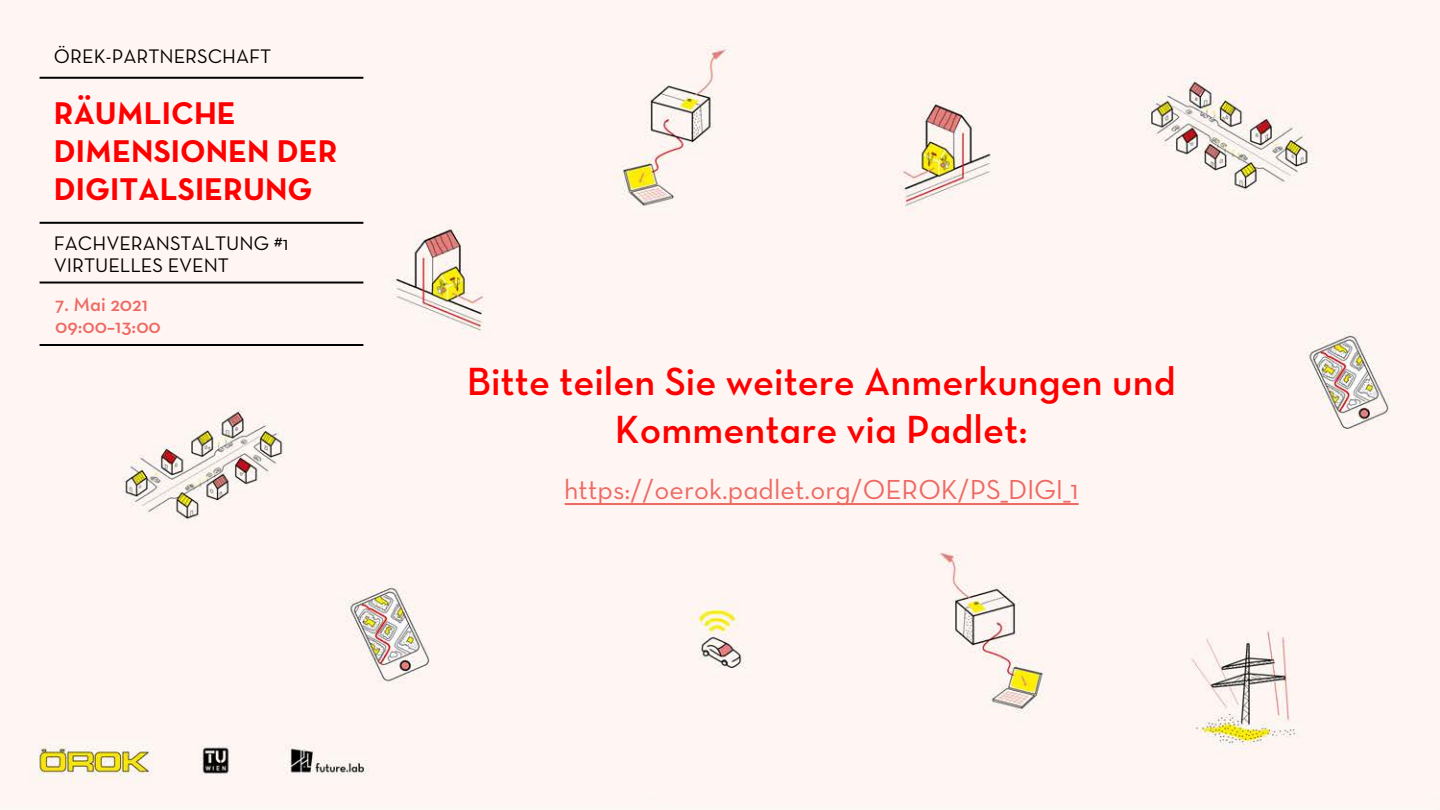
<style>
.page{position:relative;width:1440px;height:810px;background:#fff5f3}
.page>*{position:absolute;margin:0;border:0;box-sizing:border-box;transform-origin:0 0}
.t1{font:40px/48px "Neutraface Text Demi Alt";color:#f00;text-align:center}
.t2{font:32px/38px "Neutraface Text Bold Alt";color:#f00}
.t3{font:28px "Neutraface Text Book Alt";color:#ed6a63}
.t4{font:20px/22px "Neutraface Text Book Alt";letter-spacing:-.005em;color:#000}
.t5{font:20px/22px "Neutraface Text Demi Alt";color:#ed6a63}
</style>
<div class="page">
<hr style="left:40px;top:77px;width:323px;height:2px;background:#000">
<hr style="left:40px;top:222px;width:323px;height:2px;background:#000">
<hr style="left:40px;top:282px;width:323px;height:2px;background:#000">
<hr style="left:40px;top:344px;width:323px;height:2px;background:#000">
<svg style="left:565px;top:503px;width:514px;height:2px"></svg>
<p class="t4" style="left:54px;top:45px;width:219px">ÖREK-PARTNERSCHAFT</p>
<p class="t2" style="left:54px;top:94px;width:285px">RÄUMLICHE<br>DIMENSIONEN DER<br>DIGITALSIERUNG</p>
<p class="t4" style="left:54px;top:232px;width:236px">FACHVERANSTALTUNG #1<br>VIRTUELLES EVENT</p>
<p class="t5" style="left:55px;top:293px;width:107px">7. Mai 2021<br>09:00–13:00</p>
<p class="t1" style="left:467px;top:357px;width:710px">Bitte teilen Sie weitere Anmerkungen und<br>Kommentare via Padlet:</p>
<p class="t3" style="left:564px;top:472px;width:516px">https://oerok.padlet.org/OEROK/PS_DIGI_1</p>
</div>
